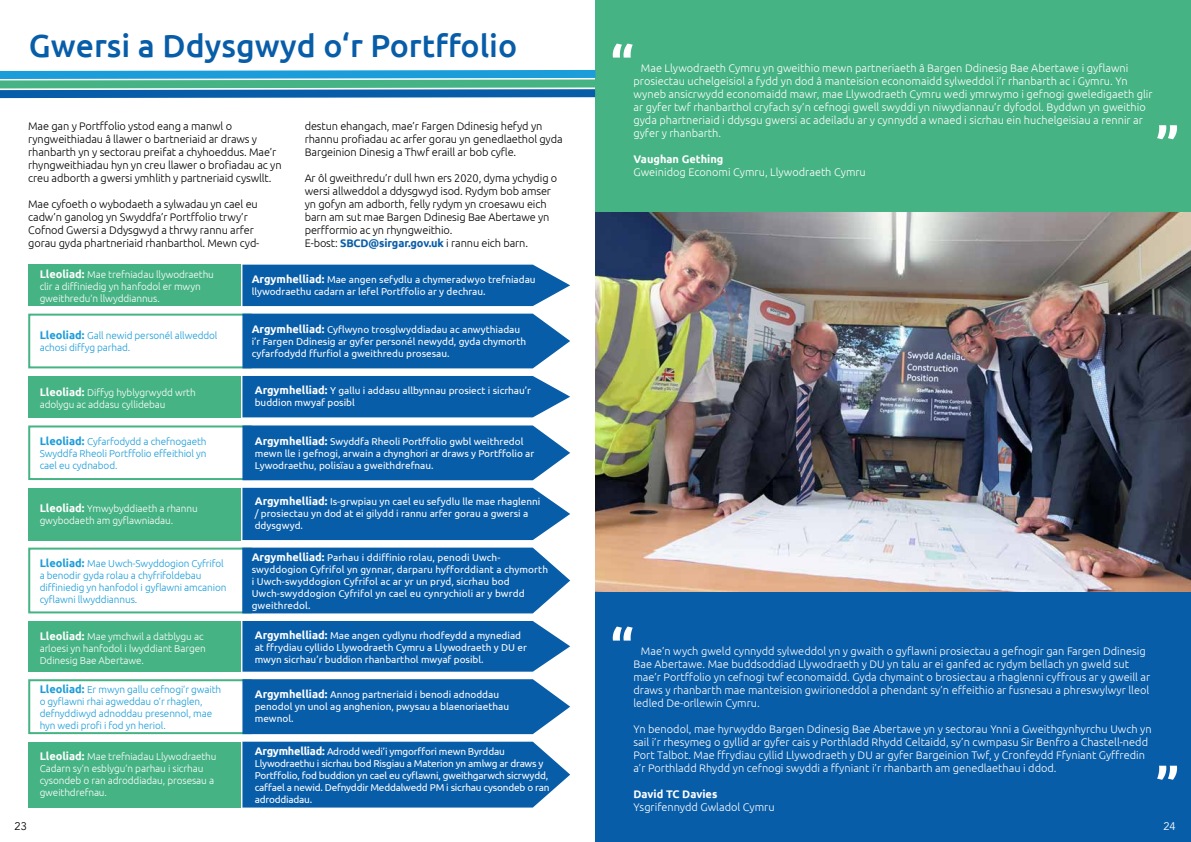
<style>
.page{position:relative;width:1191px;height:842px;background:#fff}
.page>*{position:absolute;margin:0;border:0;box-sizing:border-box;transform-origin:0 0}
.t1{font:700 50px "Ubuntu";color:#fff}
.t2{font:500 32px "Ubuntu";color:#085da9}
.t3{font:300 11px/13px "Ubuntu";color:#fff}
.t4{font:300 11px/13px "Ubuntu";letter-spacing:-.01em;color:#000}
.t5{font:700 11px "Ubuntu";color:#fff}
.t6{font:11px "Avenir";color:#000}
.t7{font:11px "Avenir";color:#fff}
.t8{font:10px/12px "Ubuntu";color:#fff}
.t9{font:300 10px/12px "Ubuntu";letter-spacing:-.01em;color:#fff}
.t10{font:300 10px/12px "Ubuntu";letter-spacing:-.01em;color:#1a9dd9}
.t11{font:10px/12px "Ubuntu";letter-spacing:-.02em;color:#fff}
.s1{font-weight:700;color:#085da9}
.s2{font-weight:700;font-size:11px}
</style>
<div class="page">
<div style="left:595px;top:0;width:596px;height:221px;background:#46b384"></div>
<div style="left:595px;top:587px;width:596px;height:255px;background:#085da9"></div>
<img style="left:595px;top:213px;width:596px;height:379px">
<svg style="left:0;top:69px;width:596px;height:30px;background:#4ea5bd"></svg>
<div style="left:28px;top:742px;width:213px;height:65px;background:#46b384"></div>
<div style="left:242px;top:742px;width:328px;height:65px;background:#085da9"></div>
<div style="left:28px;top:679px;width:224px;height:55px;border:2px solid #46b384"></div>
<svg style="left:242px;top:679px;width:328px;height:55px;background:#1766ae"></svg>
<div style="left:28px;top:621px;width:213px;height:51px;background:#46b384"></div>
<svg style="left:242px;top:621px;width:328px;height:51px;background:#1767ae"></svg>
<div style="left:28px;top:548px;width:224px;height:65px;border:2px solid #46b384"></div>
<div style="left:242px;top:548px;width:328px;height:65px;background:#085da9"></div>
<div style="left:28px;top:488px;width:213px;height:52px;background:#46b384"></div>
<div style="left:242px;top:488px;width:328px;height:52px;background:#085da9"></div>
<div style="left:28px;top:425px;width:224px;height:55px;border:2px solid #46b384"></div>
<svg style="left:242px;top:425px;width:328px;height:55px;background:#1867ae"></svg>
<div style="left:28px;top:376px;width:213px;height:42px;background:#46b384"></div>
<div style="left:242px;top:376px;width:328px;height:41px;background:#085da9"></div>
<div style="left:28px;top:314px;width:224px;height:54px;border:2px solid #46b384"></div>
<div style="left:242px;top:314px;width:328px;height:54px;background:#085da9"></div>
<div style="left:28px;top:265px;width:213px;height:41px;background:#46b384"></div>
<div style="left:242px;top:265px;width:328px;height:41px;background:#085da9"></div>
<h2 class="t2" style="left:29px;top:25px;width:490px">Gwersi a Ddysgwyd o‘r Portffolio</h2>
<p class="t4" style="left:28px;top:119px;width:255px">Mae gan y Portffolio ystod eang a manwl o ryngweithiadau â llawer o bartneriaid ar draws y rhanbarth yn y sectorau preifat a chyhoeddus. Mae’r rhyngweithiadau hyn yn creu llawer o brofiadau ac yn creu adborth a gwersi ymhlith y partneriaid cyswllt.</p>
<p class="t4" style="left:28px;top:197px;width:233px">Mae cyfoeth o wybodaeth a sylwadau yn cael eu cadw’n ganolog yn Swyddfa’r Portffolio trwy’r Cofnod Gwersi a Ddysgwyd a thrwy rannu arfer gorau gyda phartneriaid rhanbarthol. Mewn cyd-</p>
<p class="t4" style="left:305px;top:119px;width:259px">destun ehangach, mae’r Fargen Ddinesig hefyd yn rhannu profiadau ac arfer gorau yn genedlaethol gyda<br>Bargeinion Dinesig a Thwf eraill ar bob cyfle.</p>
<p class="t4" style="left:305px;top:171px;width:254px">Ar ôl gweithredu’r dull hwn ers 2020, dyma ychydig o wersi allweddol a ddysgwyd isod. Rydym bob amser yn gofyn am adborth, felly rydym yn croesawu eich barn am sut mae Bargen Ddinesig Bae Abertawe yn perfformio ac yn rhyngweithio.<br>E-bost: <span class="s1">SBCD@sirgar.gov.uk</span> i rannu eich barn.</p>
<p class="t9" style="left:40px;top:268px;width:176px"><span class="s2">Lleoliad:</span> Mae trefniadau llywodraethu clir a diffiniedig yn hanfodol er mwyn gweithredu’n llwyddiannus.</p>
<p class="t8" style="left:252px;top:273px;width:285px"><span class="s2">Argymhelliad:</span> Mae angen sefydlu a chymeradwyo trefniadau llywodraethu cadarn ar lefel Portffolio ar y dechrau.</p>
<p class="t10" style="left:40px;top:329px;width:179px"><span class="s2">Lleoliad:</span> Gall newid personél allweddol achosi diffyg parhad.</p>
<p class="t8" style="left:252px;top:323px;width:276px"><span class="s2">Argymhelliad:</span> Cyflwyno trosglwyddiadau ac anwythiadau i’r Fargen Ddinesig ar gyfer personél newydd, gyda chymorth cyfarfodydd ffurfiol a gweithredu prosesau.</p>
<p class="t9" style="left:40px;top:386px;width:158px"><span class="s2">Lleoliad:</span> Diffyg hyblygrwydd wrth adolygu ac addasu cyllidebau</p>
<p class="t8" style="left:255px;top:384px;width:278px"><span class="s2">Argymhelliad:</span> Y gallu i addasu allbynnau prosiect i sicrhau’r buddion mwyaf posibl</p>
<p class="t10" style="left:40px;top:435px;width:168px;text-align:justify"><span class="s2">Lleoliad:</span> Cyfarfodydd a chefnogaeth Swyddfa Rheoli Portffolio effeithiol yn cael eu cydnabod.</p>
<p class="t8" style="left:255px;top:435px;width:281px"><span class="s2">Argymhelliad:</span> Swyddfa Rheoli Portffolio gwbl weithredol mewn lle i gefnogi, arwain a chynghori ar draws y Portffolio ar<br>Lywodraethu, polisïau a gweithdrefnau.</p>
<p class="t9" style="left:40px;top:502px;width:160px"><span class="s2">Lleoliad:</span> Ymwybyddiaeth a rhannu gwybodaeth am gyflawniadau.</p>
<p class="t8" style="left:255px;top:495px;width:287px"><span class="s2">Argymhelliad:</span> Is-grwpiau yn cael eu sefydlu lle mae rhaglenni / prosiectau yn dod at ei gilydd i rannu arfer gorau a gwersi a ddysgwyd.</p>
<p class="t10" style="left:40px;top:557px;width:188px"><span class="s2">Lleoliad:</span> Mae Uwch-Swyddogion Cyfrifol a benodir gyda rolau a chyfrifoldebau diffiniedig yn hanfodol i gyflawni amcanion cyflawni llwyddiannus.</p>
<p class="t8" style="left:252px;top:551px;width:298px"><span class="s2">Argymhelliad:</span> Parhau i ddiffinio rolau, penodi Uwch&shy;swyddogion Cyfrifol yn gynnar, darparu hyfforddiant a chymorth i Uwch-swyddogion Cyfrifol ac ar yr un pryd, sicrhau bod Uwch-swyddogion Cyfrifol yn cael eu cynrychioli ar y bwrdd gweithredol.</p>
<p class="t9" style="left:40px;top:630px;width:168px"><span class="s2">Lleoliad:</span> Mae ymchwil a datblygu ac arloesi yn hanfodol i lwyddiant Bargen<br>Ddinesig Bae Abertawe.</p>
<p class="t8" style="left:255px;top:629px;width:274px"><span class="s2">Argymhelliad:</span> Mae angen cydlynu rhodfeydd a mynediad at ffrydiau cyllido Llywodraeth Cymru a Llywodraeth y DU er mwyn sicrhau’r buddion rhanbarthol mwyaf posibl.</p>
<p class="t10" style="left:40px;top:683px;width:183px"><span class="s2">Lleoliad:</span> Er mwyn gallu cefnogi’r gwaith o gyflawni rhai agweddau o’r rhaglen, defnyddiwyd adnoddau presennol, mae hyn wedi profi i fod yn heriol.</p>
<p class="t8" style="left:255px;top:688px;width:256px"><span class="s2">Argymhelliad:</span> Annog partneriaid i benodi adnoddau penodol yn unol ag anghenion, pwysau a blaenoriaethau mewnol.</p>
<p class="t9" style="left:40px;top:750px;width:178px"><span class="s2">Lleoliad:</span> Mae trefniadau Llywodraethu Cadarn sy’n esblygu’n parhau i sicrhau cysondeb o ran adroddiadau, prosesau a gweithdrefnau.</p>
<p class="t11" style="left:255px;top:745px;width:296px"><span class="s2">Argymhelliad:</span> Adrodd wedi’i ymgorffori mewn Byrddau Llywodraethu i sicrhau bod Risgiau a Materion yn amlwg ar draws y Portffolio, fod buddion yn cael eu cyflawni, gweithgarwch sicrwydd, caffael a newid. Defnyddir Meddalwedd PM i sicrhau cysondeb o ran adroddiadau.</p>
<h1 class="t1" style="left:611px;top:34px;width:24px">“</h1>
<p class="t3" style="left:633px;top:62px;width:520px;text-indent:8px">Mae Llywodraeth Cymru yn gweithio mewn partneriaeth â Bargen Ddinesig Bae Abertawe i gyflawni prosiectau uchelgeisiol a fydd yn dod â manteision economaidd sylweddol i’r rhanbarth ac i Gymru. Yn wyneb ansicrwydd economaidd mawr, mae Llywodraeth Cymru wedi ymrwymo i gefnogi gweledigaeth glir ar gyfer twf rhanbarthol cryfach sy’n cefnogi gwell swyddi yn niwydiannau’r dyfodol. Byddwn yn gweithio gyda phartneriaid i ddysgu gwersi ac adeiladu ar y cynnydd a wnaed i sicrhau ein huchelgeisiau a rennir ar gyfer y rhanbarth.</p>
<p class="t5" style="left:633px;top:153px;width:91px">Vaughan Gething</p>
<p class="t3" style="left:633px;top:166px;width:234px">Gweinidog Economi Cymru, Llywodraeth Cymru</p>
<h1 class="t1" style="left:1156px;top:115px;width:24px">”</h1>
<h1 class="t1" style="left:611px;top:617px;width:24px">“</h1>
<p class="t3" style="left:633px;top:644px;width:518px;text-indent:8px">Mae’n wych gweld cynnydd sylweddol yn y gwaith o gyflawni prosiectau a gefnogir gan Fargen Ddinesig Bae Abertawe. Mae buddsoddiad Llywodraeth y DU yn talu ar ei ganfed ac rydym bellach yn gweld sut mae’r Portffolio yn cefnogi twf economaidd. Gyda chymaint o brosiectau a rhaglenni cyffrous ar y gweill ar draws y rhanbarth mae manteision gwirioneddol a phendant sy’n effeithio ar fusnesau a phreswylwyr lleol ledled De-orllewin Cymru.</p>
<p class="t3" style="left:633px;top:722px;width:520px">Yn benodol, mae hyrwyddo Bargen Ddinesig Bae Abertawe yn y sectorau Ynni a Gweithgynhyrchu Uwch yn sail i’r rhesymeg o gyllid ar gyfer cais y Porthladd Rhydd Celtaidd, sy’n cwmpasu Sir Benfro a Chastell-nedd Port Talbot. Mae ffrydiau cyllid Llywodraeth y DU ar gyfer Bargeinion Twf, y Cronfeydd Ffyniant Gyffredin a’r Porthladd Rhydd yn cefnogi swyddi a ffyniant i’r rhanbarth am genedlaethau i ddod.</p>
<p class="t5" style="left:633px;top:787px;width:85px">David TC Davies</p>
<p class="t3" style="left:633px;top:800px;width:143px">Ysgrifennydd Gwladol Cymru</p>
<h1 class="t1" style="left:1156px;top:756px;width:24px">”</h1>
<p class="t6" style="left:15px;top:819px;width:14px">23</p>
<p class="t7" style="left:1163px;top:819px;width:14px">24</p>
</div>
